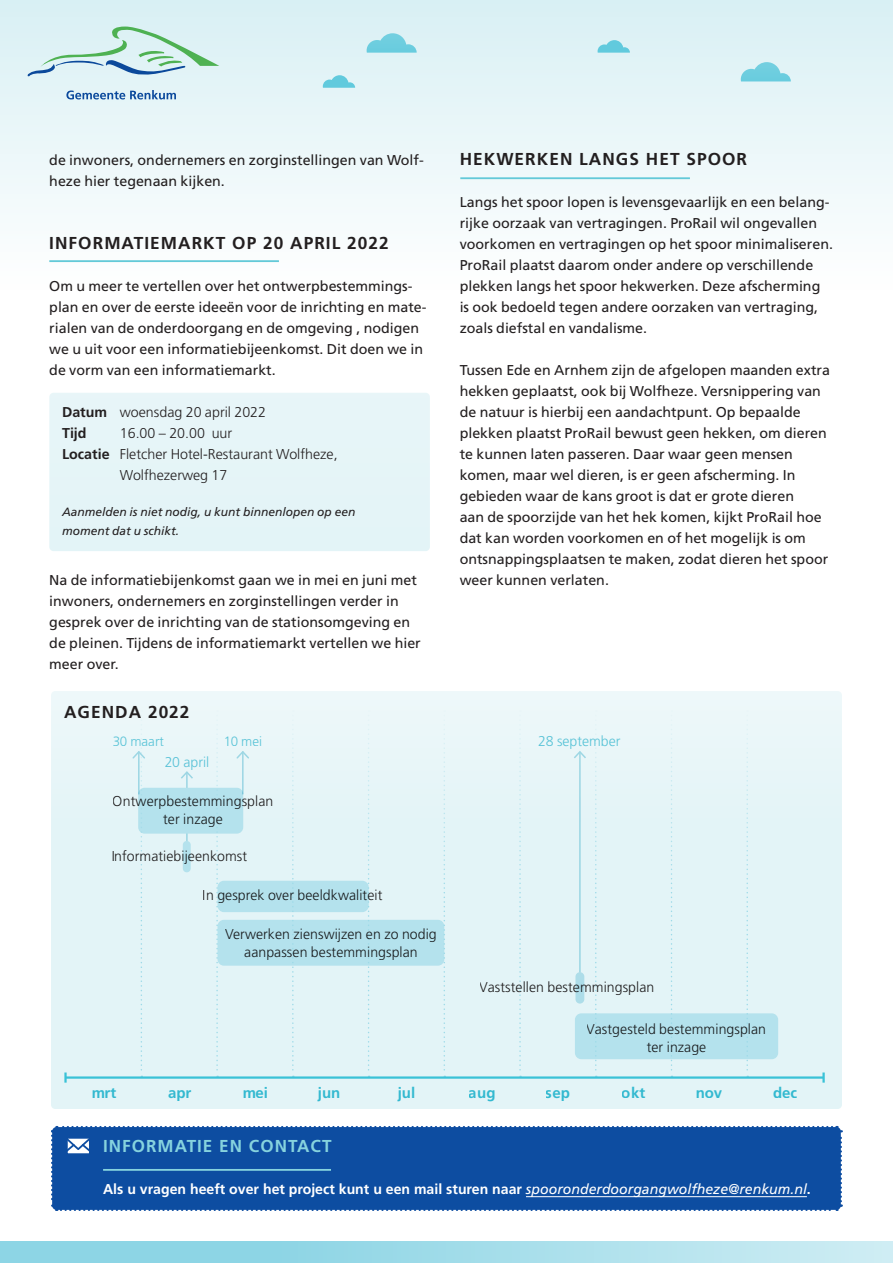
<style>
.page{position:relative;width:893px;height:1263px;background:#fff}
.page>*{position:absolute;margin:0;border:0;box-sizing:border-box;transform-origin:0 0}
.t1{font:700 17.25px "Frutiger";letter-spacing:.06em;color:#231f20}
.t2{font:700 17.25px "Frutiger";letter-spacing:.06em;color:#86d3de}
.t3{font:700 15px "Frutiger";color:#3ac2d7}
.t4{font:14.25px/21px "Frutiger CE";color:#231f20}
.t5{font:300 14.25px/18px "Frutiger";letter-spacing:.005em;color:#231f20;text-align:center}
.t6{font:700 14.25px "Frutiger";color:#fff}
.t7{font:300 14.25px "Frutiger";color:#61cadd}
.t8{font:300 13.5px "Frutiger";color:#61cadd}
.t9{font:italic 12px/19.5px "Frutiger CE";color:#231f20}
.s1{font-weight:700}
.s2{font-family:"Frutiger CE";font-weight:400;font-style:italic}
</style>
<div class="page">
<div style="left:51px;top:691px;width:791px;height:418px;background:#e3f4f7;border-radius:4px"></div>
<div style="left:0;top:0;width:893px;height:291px;background:linear-gradient(to bottom,#d8f0f4,#fefefe)"></div>
<svg style="left:598px;top:40px;width:32px;height:13px"></svg>
<svg style="left:323px;top:75px;width:32px;height:13px"></svg>
<svg style="left:367px;top:33px;width:50px;height:20px"></svg>
<svg style="left:741px;top:62px;width:50px;height:19px"></svg>
<svg style="left:27px;top:27px;width:192px;height:50px;background:#c7e4e1"></svg>
<svg style="left:66px;top:90px;width:110px;height:9px"></svg>
<div style="left:0;top:1241px;width:893px;height:22px;background:linear-gradient(to right,#7fd0e2,#c9ebf2)"></div>
<hr style="left:186px;top:772px;width:2px;height:69px;background:#acdfeb">
<svg style="left:181px;top:771px;width:12px;height:8px"></svg>
<div style="left:183px;top:841px;width:8px;height:31px;background:#b4e2ed;border-radius:4px"></div>
<div style="left:138px;top:788px;width:105px;height:46px;background:#b4e2ed;border-radius:6px"></div>
<div style="left:49px;top:393px;width:381px;height:158px;background:#e3f4f7;border-radius:4px"></div>
<div style="left:217px;top:881px;width:152px;height:31px;background:#b4e2ed;border-radius:6px"></div>
<div style="left:217px;top:920px;width:227px;height:46px;background:#b4e2ed;border-radius:6px"></div>
<div style="left:575px;top:1013px;width:203px;height:46px;background:#b4e2ed;border-radius:6px"></div>
<svg style="left:216px;top:757px;width:2px;height:319px"></svg>
<svg style="left:292px;top:757px;width:2px;height:319px"></svg>
<svg style="left:368px;top:752px;width:2px;height:324px"></svg>
<svg style="left:444px;top:757px;width:1px;height:319px"></svg>
<svg style="left:519px;top:771px;width:2px;height:305px"></svg>
<svg style="left:595px;top:757px;width:2px;height:319px"></svg>
<svg style="left:671px;top:748px;width:1px;height:328px"></svg>
<svg style="left:746px;top:757px;width:2px;height:319px"></svg>
<div style="left:51px;top:1126px;width:792px;height:85px;background:#0d4da1"></div>
<hr style="left:526px;top:1196px;width:281px;height:1px;background:#fff">
<hr style="left:49px;top:260px;width:230px;height:2px;background:#63c9d8">
<hr style="left:103px;top:1169px;width:228px;height:2px;background:#86d3de">
<hr style="left:460px;top:177px;width:230px;height:2px;background:#63c9d8">
<hr style="left:66px;top:1076px;width:758px;height:3px;background:#3ac2d7">
<svg style="left:64px;top:1072px;width:3px;height:10px"></svg>
<svg style="left:822px;top:1072px;width:3px;height:10px"></svg>
<div style="left:575px;top:972px;width:9px;height:31px;background:#addde9;border-radius:4px"></div>
<hr style="left:242px;top:752px;width:2px;height:42px;background:#acdfeb">
<svg style="left:236px;top:751px;width:13px;height:9px"></svg>
<svg style="left:131px;top:751px;width:15px;height:326px"></svg>
<hr style="left:579px;top:752px;width:2px;height:220px;background:#acdfeb">
<svg style="left:574px;top:751px;width:12px;height:7px"></svg>
<p class="t4" style="left:49px;top:149px;width:376px">de inwoners, ondernemers en zorginstellingen van Wolf&shy;heze hier tegenaan kijken.</p>
<p class="t1" style="left:49px;top:232px;width:341px">INFORMATIEMARKT OP 20 APRIL 2022</p>
<p class="t4" style="left:49px;top:275px;width:379px">Om u meer te vertellen over het ontwerpbestemmings&shy;plan en over de eerste ideeën voor de inrichting en mate&shy;rialen van de onderdoorgang en de omgeving , nodigen we u uit voor een informatiebijeenkomst. Dit doen we in de vorm van een informatiemarkt.</p>
<p class="t5" style="left:62px;top:401px;width:206px;line-height:21px;text-align:left"><span class="s1">Datum</span> woensdag 20 april 2022<br><span class="s1">Tijd</span></p>
<p class="t5" style="left:120px;top:424px;width:114px">16.00 – 20.00 uur</p>
<p class="t5" style="left:62px;top:445px;width:277px"><span class="s1">Locatie</span> Fletcher Hotel-Restaurant Wolfheze,</p>
<p class="t5" style="left:120px;top:466px;width:109px">Wolfhezerweg 17</p>
<p class="t9" style="left:62px;top:502px;width:295px">Aanmelden is niet nodig, u kunt binnenlopen op een moment dat u schikt.</p>
<p class="t4" style="left:49px;top:569px;width:373px">Na de informatiebijenkomst gaan we in mei en juni met inwoners, ondernemers en zorginstellingen verder in gesprek over de inrichting van de stationsomgeving en de pleinen. Tijdens de informatiemarkt vertellen we hier meer over.</p>
<p class="t1" style="left:64px;top:702px;width:127px">AGENDA 2022</p>
<p class="t1" style="left:460px;top:148px;width:289px">HEKWERKEN LANGS HET SPOOR</p>
<p class="t4" style="left:460px;top:191px;width:375px">Langs het spoor lopen is levensgevaarlijk en een belang&shy;rijke oorzaak van vertragingen. ProRail wil ongevallen voorkomen en vertragingen op het spoor minimaliseren.<br>ProRail plaatst daarom onder andere op verschillende plekken langs het spoor hekwerken. Deze afscherming is ook bedoeld tegen andere oorzaken van vertraging, zoals diefstal en vandalisme.</p>
<p class="t4" style="left:460px;top:359px;width:372px">Tussen Ede en Arnhem zijn de afgelopen maanden extra hekken geplaatst, ook bij Wolfheze. Versnippering van de natuur is hierbij een aandachtpunt. Op bepaalde plekken plaatst ProRail bewust geen hekken, om dieren te kunnen laten passeren. Daar waar geen mensen komen, maar wel dieren, is er geen afscherming. In gebieden waar de kans groot is dat er grote dieren<br>aan de spoorzijde van het hek komen, kijkt ProRail hoe dat kan worden voorkomen en of het mogelijk is om ontsnappingsplaatsen te maken, zodat dieren het spoor weer kunnen verlaten.</p>
<p class="t8" style="left:112px;top:733px;width:53px">30 maart</p>
<p class="t7" style="left:164px;top:754px;width:46px">20 april</p>
<p class="t8" style="left:223px;top:733px;width:40px">10 mei</p>
<p class="t7" style="left:538px;top:733px;width:84px">28 september</p>
<p class="t5" style="left:113px;top:792px;width:162px">Ontwerpbestemmingsplan ter inzage</p>
<p class="t5" style="left:111px;top:847px;width:138px">Informatiebijeenkomst</p>
<p class="t5" style="left:203px;top:886px;width:181px">In gesprek over beeldkwaliteit</p>
<p class="t5" style="left:225px;top:925px;width:213px">Verwerken zienswijzen en zo nodig aanpassen bestemmingsplan</p>
<p class="t5" style="left:480px;top:978px;width:176px">Vaststellen bestemmingsplan</p>
<p class="t5" style="left:587px;top:1020px;width:181px">Vastgesteld bestemmingsplan ter inzage</p>
<p class="t3" style="left:91px;top:1084px;width:27px">mrt</p>
<p class="t3" style="left:168px;top:1084px;width:25px">apr</p>
<p class="t3" style="left:242px;top:1084px;width:27px">mei</p>
<p class="t3" style="left:318px;top:1084px;width:24px">jun</p>
<p class="t3" style="left:398px;top:1084px;width:19px">jul</p>
<p class="t3" style="left:469px;top:1084px;width:28px">aug</p>
<p class="t3" style="left:546px;top:1084px;width:26px">sep</p>
<p class="t3" style="left:622px;top:1084px;width:25px">okt</p>
<p class="t3" style="left:696px;top:1084px;width:28px">nov</p>
<p class="t3" style="left:773px;top:1084px;width:26px">dec</p>
<p class="t2" style="left:103px;top:1135px;width:230px">INFORMATIE EN CONTACT</p>
<p class="t6" style="left:103px;top:1180px;width:709px">Als u vragen heeft over het project kunt u een mail sturen naar <span class="s2">spooronderdoorgangwolfheze@renkum.nl</span>.</p>
</div>
